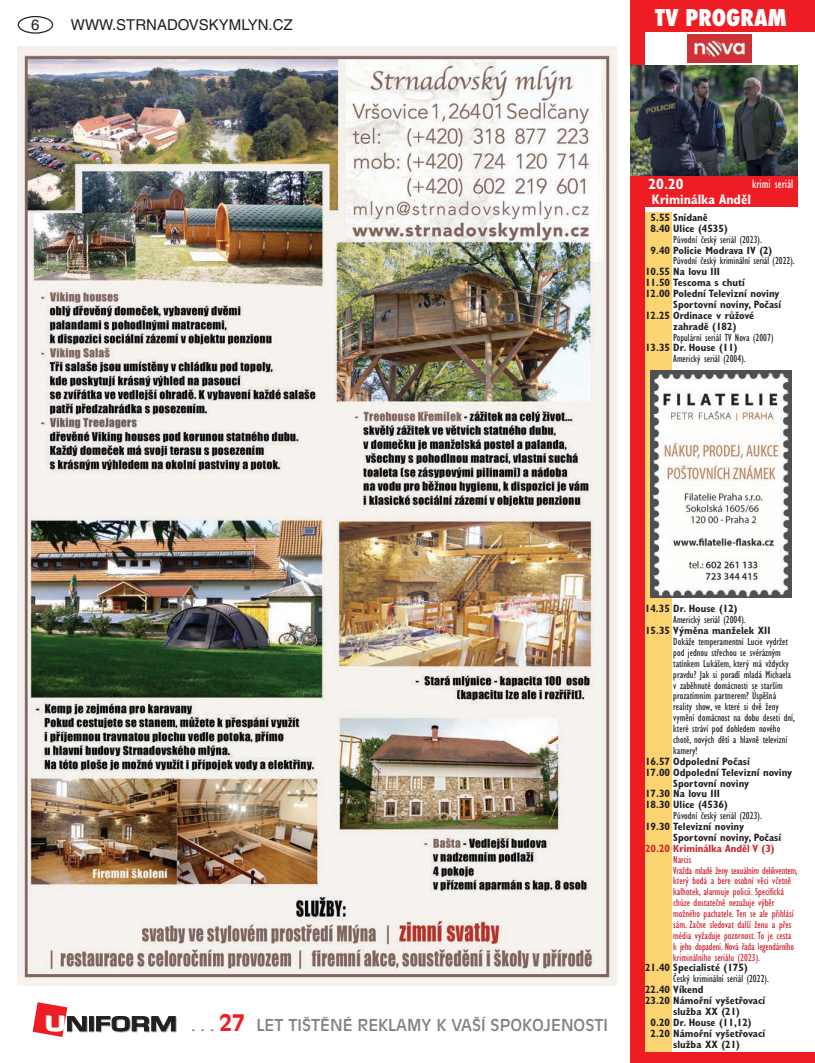
<style>
.page{position:relative;width:815px;height:1063px;background:#fff}
.page>*{position:absolute;margin:0;border:0;box-sizing:border-box;transform-origin:0 0}
.t1{font:800 condensed 22.5px "Futura";color:#fff}
.t2{font:16.25px "Antique Olive CE";color:#808285}
.t3{font:15px "Helvetica CE";color:#231f20}
.t4{font:700 condensed 15px "Gill Sans CE";color:#fff}
.t5{font:700 condensed 13.75px "Gill Sans CE";color:#fff}
.t6{font:condensed 12.5px "Gill Sans CE";color:#fff}
.t7{font:condensed 10.62px/10.9px "Gill Sans CE";color:#231f20}
.t8{font:700 condensed 10.62px/10.9px "Gill Sans CE";color:#231f20}
.t9{font:condensed 10.62px/10.9px "Gill Sans CE";color:#d1232a}
.t10{font:700 condensed 10.62px "Gill Sans CE";color:#d1232a}
.s1{font-weight:700;font-size:22.5px;color:#ee1d23}
</style>
<div class="page">
<div style="left:18px;top:16px;width:35px;height:18px;border:1px solid #231f20;border-radius:50%"></div>
<svg style="left:90px;top:1017px;width:5px;height:15px"></svg>
<svg style="left:89px;top:1016px;width:5px;height:15px"></svg>
<svg style="left:96px;top:1016px;width:81px;height:16px"></svg>
<svg style="left:33px;top:1002px;width:55px;height:35px"></svg>
<div style="left:631px;top:0;width:184px;height:32px;background:#ee1d23"></div>
<div style="left:631px;top:175px;width:166px;height:32px;background:#ee1d23"></div>
<img style="left:687px;top:34px;width:64px;height:29px">
<div style="left:631px;top:0;width:14px;height:1063px;background:#ee1d23"></div>
<div style="left:631px;top:1052px;width:184px;height:11px;background:#ee1d23"></div>
<div style="left:645px;top:213px;width:26px;height:839px;background:#fdd472"></div>
<img style="left:631px;top:66px;width:166px;height:109px">
<img style="left:650px;top:371px;width:142px;height:227px">
<img style="left:18px;top:46px;width:599px;height:939px">
<h3 class="t3" style="left:31px;top:16px;width:10px">6</h3>
<h3 class="t3" style="left:71px;top:16px;width:223px">WWW.STRNADOVSKYMLYN.CZ</h3>
<h1 class="t1" style="left:655px;top:2px;width:133px">TV PROGRAM</h1>
<h3 class="t4" style="left:648px;top:175px;width:37px">20.20</h3>
<p class="t5" style="left:652px;top:191px;width:101px">Kriminálka Anděl</p>
<p class="t6" style="left:752px;top:176px;width:43px">krimi seriál</p>
<p class="t8" style="left:651px;top:212px;width:79px">5.55 Snídaně<br>8.40 Ulice (4535)</p>
<p class="t7" style="left:673px;top:234px;width:90px">Původní český seriál (2023).</p>
<p class="t8" style="left:651px;top:245px;width:123px">9.40 Policie Modrava IV (2)</p>
<p class="t7" style="left:673px;top:255px;width:123px">Původní český kriminální seriál (2022).</p>
<p class="t8" style="left:645px;top:266px;width:76px">10.55 Na lovu III</p>
<p class="t8" style="left:645px;top:277px;width:101px">11.50 Tescoma s chutí</p>
<p class="t8" style="left:645px;top:288px;width:136px">12.00 Polední Televizní noviny</p>
<p class="t8" style="left:673px;top:299px;width:109px">Sportovní noviny, Počasí</p>
<p class="t8" style="left:645px;top:310px;width:111px">12.25 Ordinace v růžové</p>
<p class="t8" style="left:673px;top:321px;width:65px">zahradě (182)</p>
<p class="t7" style="left:673px;top:332px;width:102px">Populární seriál TV Nova (2007)</p>
<p class="t8" style="left:645px;top:342px;width:94px">13.35 Dr. House (11)</p>
<p class="t7" style="left:673px;top:353px;width:74px">Americký seriál (2004).</p>
<h2 class="t2" style="left:191px;top:1016px;width:418px">. . . <span class="s1">27</span> LET TIŠTĚNÉ REKLAMY K VAŠÍ SPOKOJENOSTI</h2>
<p class="t8" style="left:645px;top:603px;width:94px">14.35 Dr. House (12)</p>
<p class="t7" style="left:673px;top:614px;width:74px">Americký seriál (2004).</p>
<p class="t8" style="left:645px;top:625px;width:127px">15.35 Výměna manželek XII</p>
<p class="t7" style="left:673px;top:636px;width:123px">Dokáže temperamentní Lucie vydržet pod jednou střechou se svérázným tatínkem Lukášem, který má vždycky pravdu? Jak si poradí mladá Michaela v zaběhnuté domácnosti se starším prozatímním partnerem? Úspěšná reality show, ve které si dvě ženy vymění domácnost na dobu deseti dní, které stráví pod dohledem nového chotě, nových dětí a hlavně televizní kamery!</p>
<p class="t8" style="left:645px;top:756px;width:106px">16.57 Odpolední Počasí</p>
<p class="t8" style="left:645px;top:767px;width:149px">17.00 Odpolední Televizní noviny</p>
<p class="t8" style="left:673px;top:778px;width:78px">Sportovní noviny</p>
<p class="t8" style="left:645px;top:788px;width:76px">17.30 Na lovu III</p>
<p class="t8" style="left:645px;top:799px;width:84px">18.30 Ulice (4536)</p>
<p class="t7" style="left:673px;top:810px;width:90px">Původní český seriál (2023).</p>
<p class="t8" style="left:673px;top:821px;width:109px;text-indent:-28px">19.30 Televizní noviny<br>Sportovní noviny, Počasí</p>
<p class="t10" style="left:645px;top:842px;width:131px">20.20 Kriminálka Anděl V (3)</p>
<p class="t9" style="left:673px;top:854px;width:126px">Narcis<br>Vražda mladé ženy sexuálním delikventem, který bodá a bere osobní věci včetně kalhotek, alarmuje policii. Specifická chůze dostatečně nezužuje výběr možného pachatele. Ten se ale přihlásí sám. Začne sledovat další ženu a přes média vyžaduje pozornost. To je cesta<br>k jeho dopadení. Nová řada legendárního kriminálního seriálu (2023).</p>
<p class="t8" style="left:645px;top:962px;width:104px">21.40 Specialisté (175)</p>
<p class="t7" style="left:673px;top:973px;width:97px">Český kriminální seriál (2022).</p>
<p class="t8" style="left:645px;top:984px;width:60px">22.40 Víkend</p>
<p class="t8" style="left:645px;top:995px;width:122px">23.20 Námořní vyšetřovací</p>
<p class="t8" style="left:673px;top:1006px;width:68px">služba XX (21)</p>
<p class="t8" style="left:651px;top:1017px;width:103px">0.20 Dr. House (11,12)</p>
<p class="t8" style="left:651px;top:1028px;width:116px">2.20 Námořní vyšetřovací</p>
<p class="t8" style="left:673px;top:1039px;width:68px">služba XX (21)</p>
</div>
